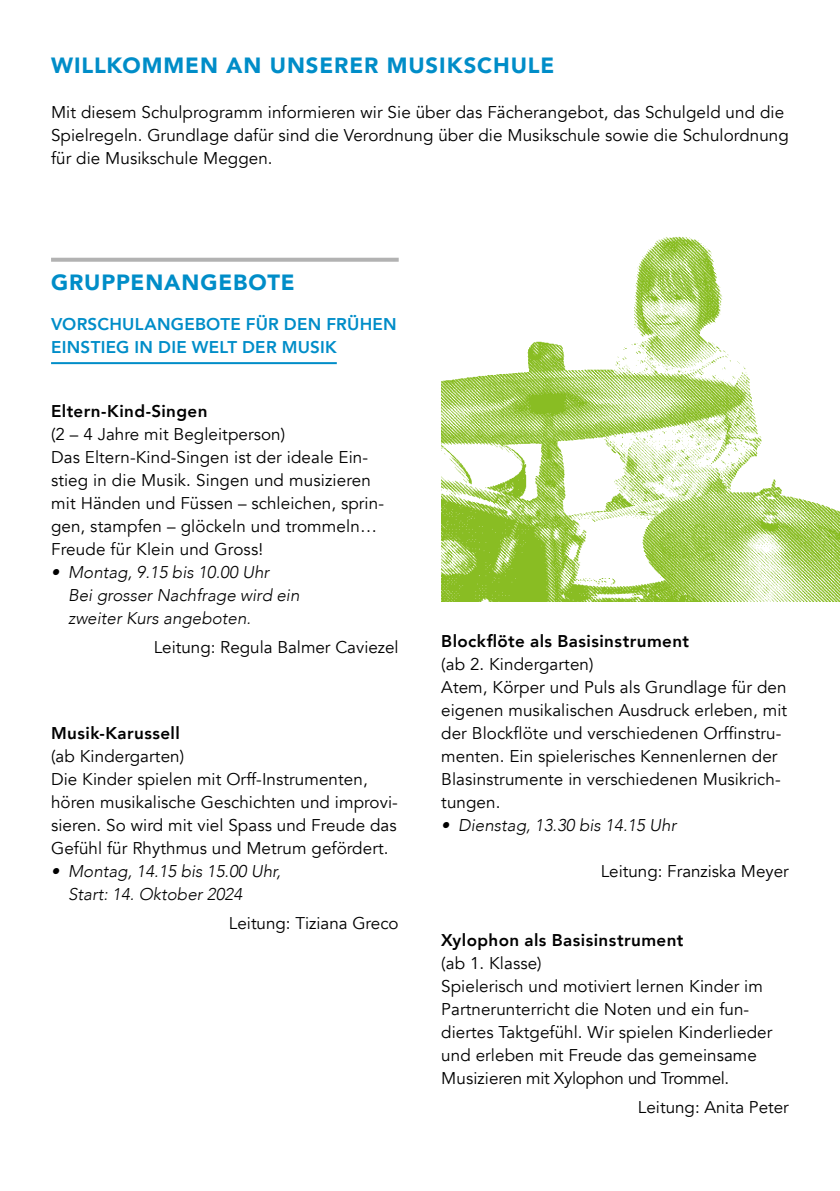
<style>
.page{position:relative;width:840px;height:1191px;background:#fff}
.page>*{position:absolute;margin:0;border:0;box-sizing:border-box;transform-origin:0 0}
.t1{font:900 22px "Avenir";letter-spacing:.04em;color:#008dc8}
.t2{font:17px/23px "Avenir";letter-spacing:.005em;color:#000}
.t3{font:italic 300 17px/23px "Avenir";color:#000}
.t4{font:800 17px "Avenir";letter-spacing:.025em;color:#000}
.t5{font:800 17px/23px "Avenir";letter-spacing:.015em;color:#008dc8}
</style>
<div class="page">
<svg style="left:51px;top:258px;width:347px;height:4px"></svg>
<hr style="left:51px;top:362px;width:285px;height:2px;background:#008dc8">
<img style="left:441px;top:236px;width:398px;height:365px">
<p class="t1" style="left:51px;top:47px;width:504px">WILLKOMMEN AN UNSERER MUSIKSCHULE</p>
<p class="t2" style="left:51px;top:101px;width:739px">Mit diesem Schulprogramm informieren wir Sie über das Fächerangebot, das Schulgeld und die<br>Spielregeln. Grundlage dafür sind die Verordnung über die Musikschule sowie die Schulordnung für die Musikschule Meggen.</p>
<p class="t1" style="left:51px;top:263px;width:245px">GRUPPENANGEBOTE</p>
<p class="t5" style="left:51px;top:313px;width:347px">VORSCHULANGEBOTE FÜR DEN FRÜHEN<br>EINSTIEG IN DIE WELT DER MUSIK</p>
<p class="t4" style="left:51px;top:398px;width:158px">Eltern-Kind-Singen</p>
<p class="t2" style="left:51px;top:423px;width:334px">(2 – 4 Jahre mit Begleitperson)<br>Das Eltern-Kind-Singen ist der ideale Ein&shy;stieg in die Musik. Singen und musizieren mit Händen und Füssen – schleichen, sprin&shy;gen, stampfen – glöckeln und trommeln… Freude für Klein und Gross!</p>
<p class="t3" style="left:68px;top:561px;width:233px;text-indent:-17px">• Montag, 9.15 bis 10.00 Uhr<br>Bei grosser Nachfrage wird ein zweiter Kurs angeboten.</p>
<p class="t2" style="left:154px;top:636px;width:246px">Leitung: Regula Balmer Caviezel</p>
<p class="t4" style="left:51px;top:720px;width:130px">Musik-Karussell</p>
<p class="t2" style="left:51px;top:745px;width:348px">(ab Kindergarten)<br>Die Kinder spielen mit Orff-Instrumenten, hören musikalische Geschichten und improvi&shy;sieren. So wird mit viel Spass und Freude das Gefühl für Rhythmus und Metrum gefördert.</p>
<p class="t3" style="left:68px;top:860px;width:214px;text-indent:-17px">• Montag, 14.15 bis 15.00 Uhr,<br>Start: 14. Oktober 2024</p>
<p class="t2" style="left:229px;top:912px;width:171px">Leitung: Tiziana Greco</p>
<p class="t4" style="left:441px;top:628px;width:249px">Blockflöte als Basisinstrument</p>
<p class="t2" style="left:441px;top:653px;width:347px">(ab 2. Kindergarten)<br>Atem, Körper und Puls als Grundlage für den eigenen musikalischen Ausdruck erleben, mit der Blockflöte und verschiedenen Orffinstru&shy;menten. Ein spielerisches Kennenlernen der Blasinstrumente in verschiedenen Musikrich&shy;tungen.</p>
<p class="t3" style="left:441px;top:814px;width:236px">• Dienstag, 13.30 bis 14.15 Uhr</p>
<p class="t2" style="left:600px;top:860px;width:189px">Leitung: Franziska Meyer</p>
<p class="t4" style="left:441px;top:927px;width:243px">Xylophon als Basisinstrument</p>
<p class="t2" style="left:441px;top:952px;width:332px">(ab 1. Klasse)<br>Spielerisch und motiviert lernen Kinder im Partnerunterricht die Noten und ein fun&shy;diertes Taktgefühl. Wir spielen Kinderlieder und erleben mit Freude das gemeinsame Musizieren mit Xylophon und Trommel.</p>
<p class="t2" style="left:637px;top:1096px;width:152px">Leitung: Anita Peter</p>
</div>
